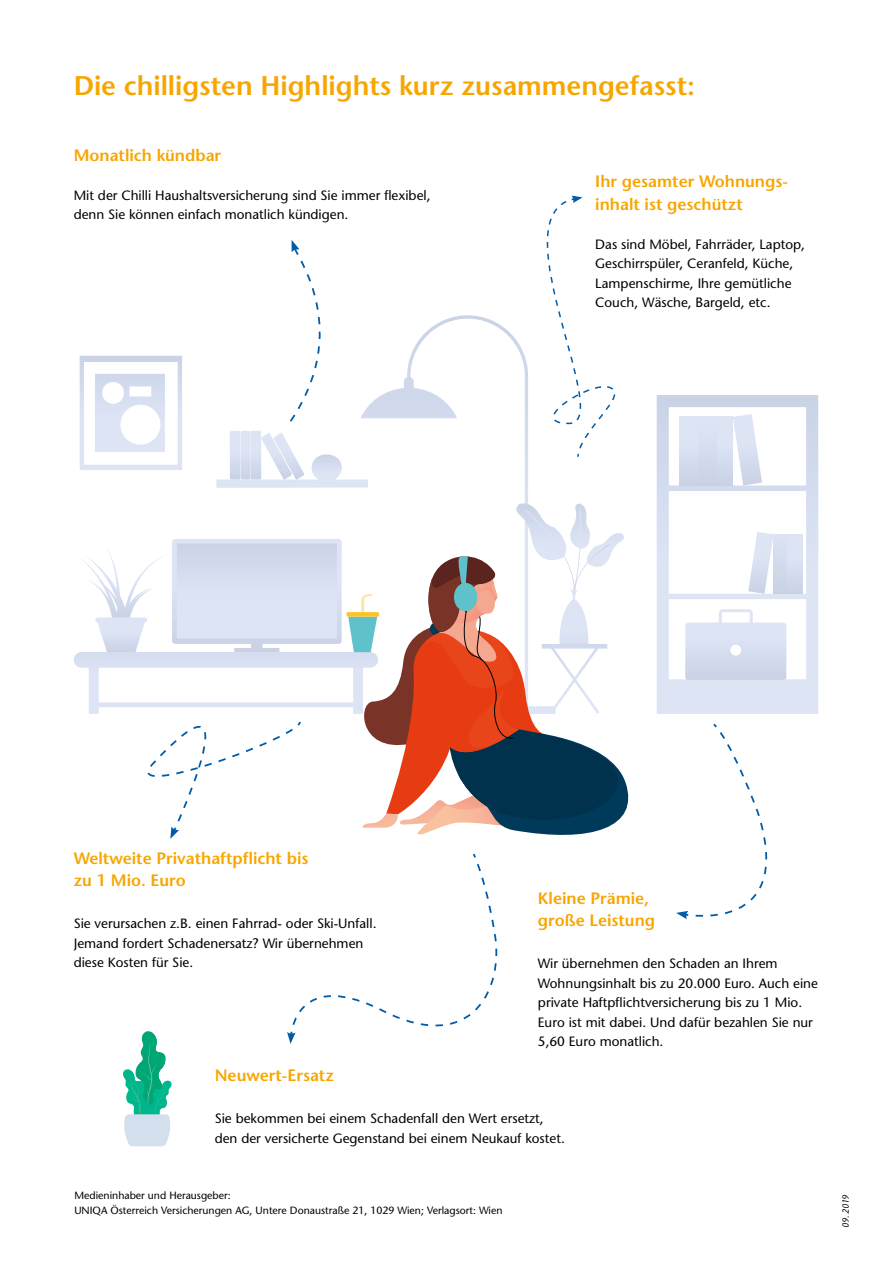
<style>
.page{position:relative;width:893px;height:1263px;background:#fff}
.page>*{position:absolute;margin:0;border:0;box-sizing:border-box;transform-origin:0 0}
.t1{font:600 27px "Stone Sans";color:#f7a600}
.t2{font:600 16.5px/22.5px "Stone Sans";color:#f7a600}
.t3{font:13.5px/19.5px "Stone Sans";color:#000}
.t4{font:10.5px/15px "Stone Sans";color:#000}
</style>
<div class="page">
<svg style="left:546px;top:196px;width:70px;height:261px"></svg>
<svg style="left:80px;top:356px;width:102px;height:114px"></svg>
<svg style="left:216px;top:431px;width:144px;height:57px"></svg>
<svg style="left:360px;top:315px;width:196px;height:188px"></svg>
<svg style="left:657px;top:395px;width:161px;height:319px"></svg>
<div style="left:679px;top:416px;width:19px;height:69px;background:linear-gradient(to bottom,#e2eaf9,#ccd5e8)"></div>
<svg style="left:733px;top:414px;width:29px;height:71px"></svg>
<div style="left:698px;top:416px;width:19px;height:69px;background:#d4dcef"></div>
<svg style="left:717px;top:416px;width:15px;height:69px"></svg>
<svg style="left:748px;top:532px;width:25px;height:62px"></svg>
<div style="left:786px;top:534px;width:17px;height:60px;background:linear-gradient(to bottom,#e2eafa,#ccd4e7)"></div>
<div style="left:773px;top:534px;width:13px;height:60px;background:#d2daed"></div>
<svg style="left:685px;top:609px;width:101px;height:71px"></svg>
<svg style="left:290px;top:240px;width:31px;height:182px"></svg>
<svg style="left:74px;top:503px;width:583px;height:336px"></svg>
<svg style="left:676px;top:723px;width:92px;height:196px"></svg>
<svg style="left:287px;top:853px;width:211px;height:191px"></svg>
<svg style="left:123px;top:1031px;width:49px;height:115px"></svg>
<h1 class="t1" style="left:74px;top:69px;width:623px">Die chilligsten Highlights kurz zusammengefasst:</h1>
<p class="t2" style="left:74px;top:144px;width:149px">Monatlich kündbar</p>
<p class="t3" style="left:74px;top:185px;width:358px">Mit der Chilli Haushaltsversicherung sind Sie immer flexibel, denn Sie können einfach monatlich kündigen.</p>
<p class="t2" style="left:595px;top:170px;width:194px">Ihr gesamter Wohnungs&shy;inhalt ist geschützt</p>
<p class="t3" style="left:595px;top:234px;width:211px">Das sind Möbel, Fahrräder, Laptop, Geschirrspüler, Ceranfeld, Küche, Lampenschirme, Ihre gemütliche Couch, Wäsche, Bargeld, etc.</p>
<p class="t2" style="left:74px;top:847px;width:236px">Weltweite Privathaftpflicht bis zu 1 Mio. Euro</p>
<p class="t3" style="left:74px;top:914px;width:304px">Sie verursachen z.B. einen Fahrrad- oder Ski-Unfall.<br>Jemand fordert Schadenersatz? Wir übernehmen diese Kosten für Sie.</p>
<p class="t2" style="left:538px;top:886px;width:119px">Kleine Prämie, große Leistung</p>
<p class="t3" style="left:538px;top:953px;width:282px">Wir übernehmen den Schaden an Ihrem Wohnungsinhalt bis zu 20.000 Euro. Auch eine private Haftpflichtversicherung bis zu 1 Mio.<br>Euro ist mit dabei. Und dafür bezahlen Sie nur 5,60 Euro monatlich.</p>
<p class="t2" style="left:215px;top:1064px;width:121px">Neuwert-Ersatz</p>
<p class="t3" style="left:215px;top:1109px;width:352px">Sie bekommen bei einem Schadenfall den Wert ersetzt, den der versicherte Gegenstand bei einem Neukauf kostet.</p>
<p class="t4" style="left:74px;top:1187px;width:430px">Medieninhaber und Herausgeber:<br>UNIQA Österreich Versicherungen AG, Untere Donaustraße 21, 1029 Wien; Verlagsort: Wien</p>
</div>
